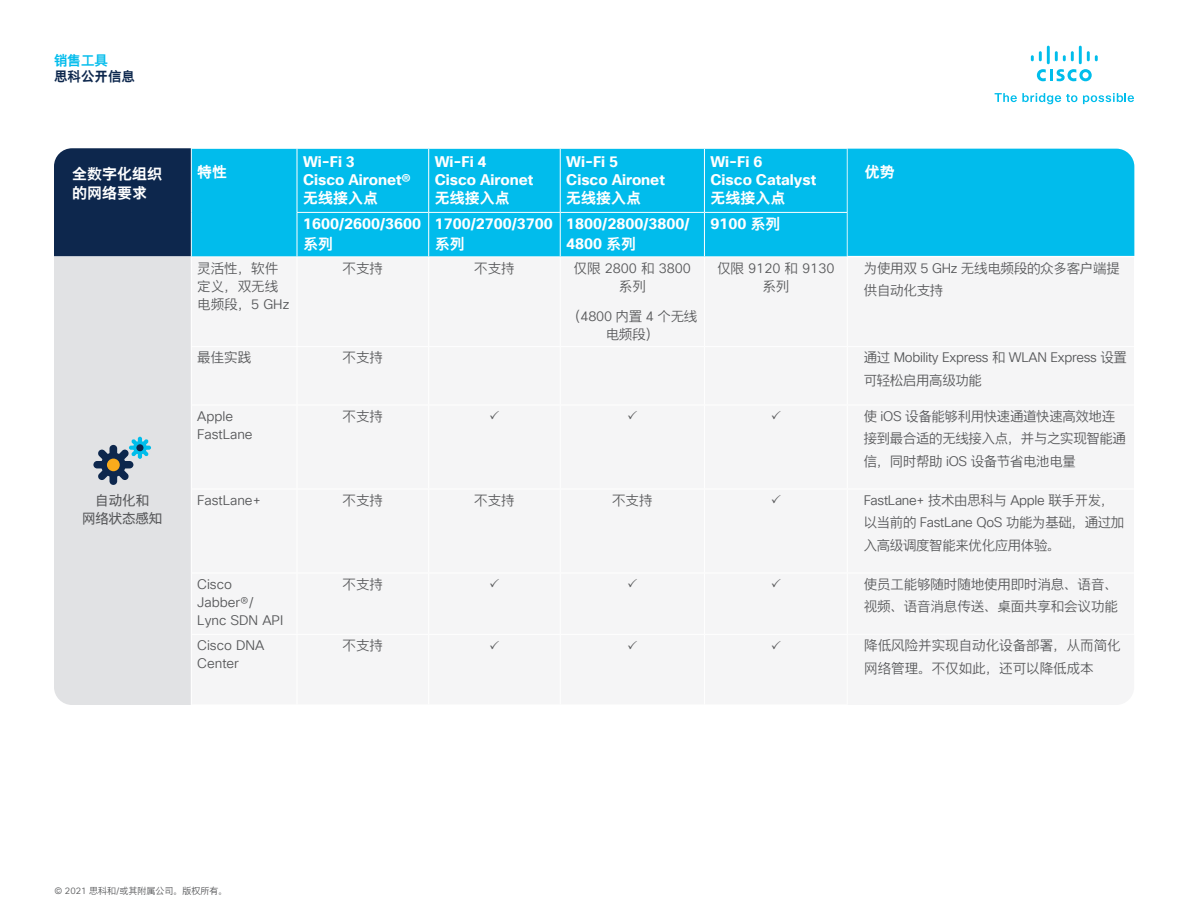
<style>
.page{position:relative;width:1188px;height:918px;background:#fff}
.page>*{position:absolute;margin:0;border:0;box-sizing:border-box;transform-origin:0 0}
.Table_Head{font:700 15px/18px "Cisco Sans TT";color:#fff}
.Table_Head-2{font:15px/19.5px "Cisco Sans CHS Bold";color:#fff}
.Table_body{font:13.5px/22.5px "Cisco Sans CHS Light";letter-spacing:-.02em;color:#57585a}
.Table_body-2{font:13.5px/18px "Cisco Sans TT Light";color:#57585a}
.Table_body-3{font:13.5px/18px "Cisco Sans CHS Light";color:#57585a}
.Table_body-4{font:13.5px/22.5px "Cisco Sans TT Light";letter-spacing:-.02em;color:#57585a}
.Table_body-5{font:13.5px/18px "Cisco Sans CHS";letter-spacing:-.01em;color:#57585a;text-align:center}
.t1{font:13.5px "Cisco Sans CHS Bold";color:#0d274d}
.t2{font:13.5px "Cisco Sans CHS Medium";color:#01bcec}
.Footer_white{font:9px "Cisco Sans CHS Light";color:#57585a}
.s1{font-family:"Cisco Sans CHS Bold";font-weight:400}
.s2{font-family:"Cisco Sans TT Light"}
.s3{font-family:"Cisco Sans CHS Light"}
</style>
<div class="page">
<svg style="left:995px;top:93px;width:82px;height:11px"></svg>
<svg style="left:1083px;top:93px;width:51px;height:11px"></svg>
<svg style="left:1037px;top:69px;width:55px;height:12px"></svg>
<svg style="left:1031px;top:51px;width:11px;height:10px"></svg>
<hr style="left:1047px;top:46px;width:3px;height:18px;background:#00bdeb">
<svg style="left:1055px;top:51px;width:19px;height:10px"></svg>
<hr style="left:1079px;top:46px;width:3px;height:18px;background:#00bdeb">
<svg style="left:1087px;top:51px;width:11px;height:10px"></svg>
<div style="left:192px;top:149px;width:655px;height:108px;background:#01bcec"></div>
<hr style="left:297px;top:149px;width:1px;height:63px;background:#fff">
<hr style="left:428px;top:149px;width:1px;height:63px;background:#fff">
<hr style="left:560px;top:149px;width:1px;height:63px;background:#fff">
<hr style="left:704px;top:149px;width:1px;height:63px;background:#fff">
<hr style="left:297px;top:212px;width:132px;height:1px;background:#fff">
<hr style="left:297px;top:213px;width:1px;height:44px;background:#fff">
<hr style="left:429px;top:212px;width:131px;height:1px;background:#fff">
<hr style="left:428px;top:213px;width:1px;height:44px;background:#fff">
<hr style="left:560px;top:212px;width:144px;height:1px;background:#fff">
<hr style="left:560px;top:213px;width:1px;height:44px;background:#fff">
<hr style="left:704px;top:212px;width:144px;height:1px;background:#fff">
<hr style="left:704px;top:213px;width:1px;height:44px;background:#fff">
<div style="left:54px;top:148px;width:137px;height:108px;background:#0d274d"></div>
<div style="left:848px;top:149px;width:286px;height:107px;background:#01bcec"></div>
<div style="left:54px;top:257px;width:137px;height:448px;background:#e1e2e4"></div>
<div style="left:110px;top:445px;width:7px;height:40px;background:#0d274d;border-radius:4px"></div>
<div style="left:93px;top:461px;width:40px;height:7px;background:#0d274d;border-radius:4px"></div>
<hr style="left:138px;top:437px;width:4px;height:22px;background:#00bdeb;border-radius:2px">
<svg style="left:98px;top:439px;width:51px;height:41px"></svg>
<div style="left:133px;top:441px;width:14px;height:14px;background:#00bdeb;border-radius:50%"></div>
<div style="left:136px;top:444px;width:8px;height:7px;background:#0d274d;border-radius:50%"></div>
<p class="t2" style="left:54px;top:51px;width:55px">销售工具</p>
<p class="t1" style="left:54px;top:67px;width:82px">思科公开信息</p>
<p class="Table_Head-2" style="left:72px;top:164px;width:92px">全数字化组织的网络要求</p>
<p class="Table_Head-2" style="left:197px;top:162px;width:31px">特性</p>
<p class="Table_Head" style="left:303px;top:153px;width:109px">Wi-Fi 3<br>Cisco Aironet®<span class="s1">无线接入点</span></p>
<p class="Table_Head" style="left:435px;top:153px;width:100px">Wi-Fi 4<br>Cisco Aironet<span class="s1">无线接入点</span></p>
<p class="Table_Head" style="left:566px;top:153px;width:100px">Wi-Fi 5<br>Cisco Aironet<span class="s1">无线接入点</span></p>
<p class="Table_Head" style="left:710px;top:153px;width:53px">Wi-Fi 6</p>
<p class="Table_Head" style="left:710px;top:171px;width:107px">Cisco Catalyst<span class="s1">无线接入点</span></p>
<p class="Table_Head" style="left:303px;top:215px;width:120px;line-height:19.5px">1600/2600/3600<span class="s1">系列</span></p>
<p class="Table_Head" style="left:435px;top:215px;width:120px;line-height:19.5px">1700/2700/3700<span class="s1">系列</span></p>
<p class="Table_Head" style="left:566px;top:215px;width:125px;line-height:19.5px">1800/2800/3800/<br>4800 <span class="s1">系列</span></p>
<p class="Table_Head" style="left:710px;top:215px;width:71px">9100 <span class="s1">系列</span></p>
<p class="Table_Head-2" style="left:865px;top:162px;width:31px">优势</p>
<p class="Table_body-5" style="left:82px;top:492px;width:82px">自动化和<br>网络状态感知</p>
<p class="Table_body-3" style="left:197px;top:259px;width:93px">灵活性，软件定义，双无线电频段，<span class="s2">5 GHz</span></p>
<p class="Table_body" style="left:343px;top:257px;width:42px">不支持</p>
<p class="Table_body" style="left:474px;top:257px;width:42px">不支持</p>
<p class="Table_body-2" style="left:574px;top:259px;width:119px;text-align:center"><span class="s3">仅限</span> 2800 <span class="s3">和</span> 3800<span class="s3">系列</span></p>
<p class="Table_body" style="left:567px;top:307px;width:132px;line-height:18px;text-align:center">（<span class="s2">4800</span> 内置 <span class="s2">4</span> 个无线电频段）</p>
<p class="Table_body-2" style="left:717px;top:259px;width:119px;text-align:center"><span class="s3">仅限</span> 9120 <span class="s3">和</span> 9130<span class="s3">系列</span></p>
<p class="Table_body" style="left:864px;top:257px;width:258px">为使用双 <span class="s2">5 GHz</span> 无线电频段的众多客户端提供自动化支持</p>
<p class="Table_body" style="left:197px;top:346px;width:55px">最佳实践</p>
<p class="Table_body" style="left:343px;top:346px;width:42px">不支持</p>
<p class="Table_body-4" style="left:864px;top:347px;width:265px"><span class="s3">通过</span> Mobility Express <span class="s3">和</span> WLAN Express <span class="s3">设置可轻松启用高级功能</span></p>
<p class="Table_body-2" style="left:197px;top:407px;width:57px">Apple<br>FastLane</p>
<p class="Table_body" style="left:343px;top:405px;width:42px">不支持</p>
<p class="Table_body" style="left:864px;top:405px;width:264px">使 <span class="s2">iOS</span> 设备能够利用快速通道快速高效地连接到最合适的无线接入点，并与之实现智能通信，同时帮助 <span class="s2">iOS</span> 设备节省电池电量</p>
<p class="Table_body-2" style="left:197px;top:491px;width:65px">FastLane+</p>
<p class="Table_body" style="left:343px;top:489px;width:42px">不支持</p>
<p class="Table_body" style="left:474px;top:489px;width:42px">不支持</p>
<p class="Table_body" style="left:612px;top:489px;width:42px">不支持</p>
<p class="Table_body" style="left:864px;top:489px;width:262px"><span class="s2">FastLane+</span> 技术由思科与 <span class="s2">Apple</span> 联手开发，以当前的 <span class="s2">FastLane QoS</span> 功能为基础，通过加入高级调度智能来优化应用体验。</p>
<p class="Table_body-2" style="left:197px;top:575px;width:87px">Cisco<br>Jabber®/<br>Lync SDN API</p>
<p class="Table_body" style="left:343px;top:573px;width:42px">不支持</p>
<p class="Table_body" style="left:864px;top:573px;width:256px">使员工能够随时随地使用即时消息、语音、视频、语音消息传送、桌面共享和会议功能</p>
<p class="Table_body-2" style="left:197px;top:637px;width:69px">Cisco DNA<br>Center</p>
<p class="Table_body" style="left:343px;top:634px;width:42px">不支持</p>
<p class="Table_body-3" style="left:864px;top:634px;width:258px;line-height:22.5px">降低风险并实现自动化设备部署，从而简化网络管理。不仅如此，还可以降低成本</p>
<p class="Footer_white" style="left:54px;top:885px;width:175px"><span class="s2">© 2021</span> 思科和<span class="s2">/</span>或其附属公司。版权所有。</p>
</div>
